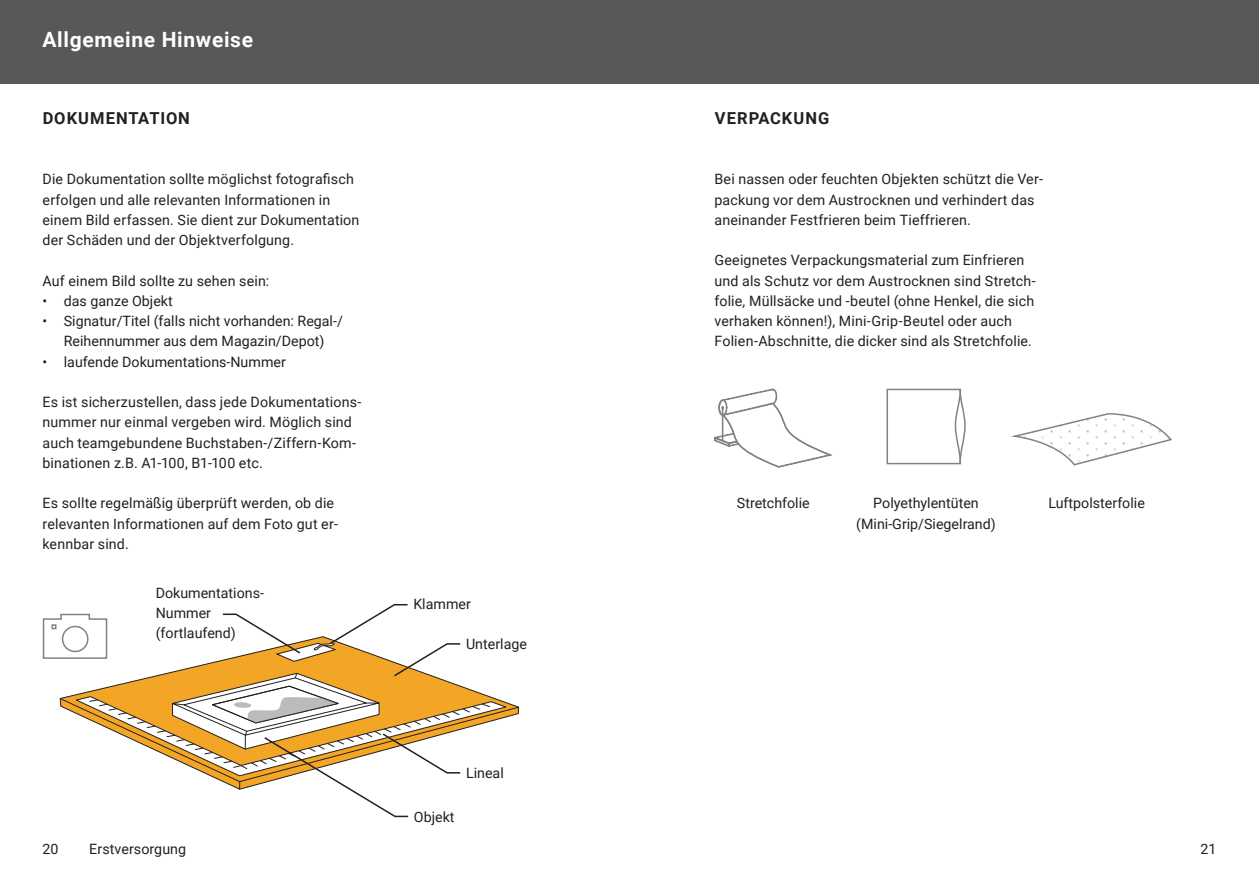
<style>
.page{position:relative;width:1259px;height:893px;background:#fff}
.page>*{position:absolute;margin:0;border:0;box-sizing:border-box;transform-origin:0 0}
.t1{font:700 21px "Roboto";letter-spacing:.03em;color:#fff}
.t2{font:700 16.5px "Roboto";letter-spacing:.065em;color:#231f20}
.Mengentext_enge_Spal{font:14.25px/20.2px "Roboto";letter-spacing:.01em;color:#231f20}
.Mengentext{font:14.25px "Roboto";color:#231f20}
.Material{font:14.25px "Roboto";color:#231f20}
</style>
<div class="page">
<div style="left:0;top:0;width:1259px;height:84px;background:#57585a"></div>
<svg style="left:714px;top:388px;width:119px;height:81px"></svg>
<svg style="left:886px;top:388px;width:80px;height:77px"></svg>
<svg style="left:1011px;top:413px;width:161px;height:53px"></svg>
<svg style="left:42px;top:604px;width:477px;height:214px"></svg>
<h1 class="t1" style="left:43px;top:25px;width:212px">Allgemeine Hinweise</h1>
<h2 class="t2" style="left:43px;top:106px;width:148px">DOKUMENTATION</h2>
<h2 class="t2" style="left:715px;top:106px;width:116px">VERPACKUNG</h2>
<p class="Mengentext_enge_Spal" style="left:43px;top:169px;width:318px">Die Dokumentation sollte möglichst fotografisch erfolgen und alle relevanten Informationen in einem Bild erfassen. Sie dient zur Dokumentation der Schäden und der Objektverfolgung.</p>
<p class="Mengentext_enge_Spal" style="left:43px;top:270px;width:228px">Auf einem Bild sollte zu sehen sein:</p>
<p class="Mengentext_enge_Spal" style="left:43px;top:290px;width:132px">• das ganze Objekt</p>
<p class="Mengentext_enge_Spal" style="left:43px;top:310px;width:302px;text-align:center">• Signatur/Titel (falls nicht vorhanden: Regal-/<br>Reihennummer aus dem Magazin/Depot)</p>
<p class="Mengentext_enge_Spal" style="left:43px;top:351px;width:245px">• laufende Dokumentations-Nummer</p>
<p class="Mengentext_enge_Spal" style="left:43px;top:391px;width:320px">Es ist sicherzustellen, dass jede Dokumentations&shy;nummer nur einmal vergeben wird. Möglich sind auch teamgebundene Buchstaben-/Ziffern-Kom&shy;binationen z.B. A1-100, B1-100 etc.</p>
<p class="Mengentext_enge_Spal" style="left:43px;top:493px;width:293px">Es sollte regelmäßig überprüft werden, ob die</p>
<p class="Mengentext_enge_Spal" style="left:43px;top:513px;width:297px">relevanten Informationen auf dem Foto gut er&shy;kennbar sind.</p>
<p class="Mengentext" style="left:156px;top:583px;width:110px">Dokumentations-</p>
<p class="Mengentext" style="left:156px;top:603px;width:57px">Nummer</p>
<p class="Mengentext" style="left:156px;top:623px;width:82px">(fortlaufend)</p>
<p class="Mengentext" style="left:413px;top:594px;width:59px">Klammer</p>
<p class="Mengentext" style="left:466px;top:633px;width:62px">Unterlage</p>
<p class="Mengentext" style="left:414px;top:807px;width:42px">Objekt</p>
<p class="Mengentext" style="left:466px;top:763px;width:39px">Lineal</p>
<p class="Mengentext_enge_Spal" style="left:714px;top:169px;width:330px">Bei nassen oder feuchten Objekten schützt die Ver&shy;packung vor dem Austrocknen und verhindert das aneinander Festfrieren beim Tieffrieren.</p>
<p class="Mengentext_enge_Spal" style="left:714px;top:250px;width:323px">Geeignetes Verpackungsmaterial zum Einfrieren und als Schutz vor dem Austrocknen sind Stretch&shy;folie, Müllsäcke und -beutel (ohne Henkel, die sich verhaken können!), Mini-Grip-Beutel oder auch Folien-Abschnitte, die dicker sind als Stretchfolie.</p>
<p class="Material" style="left:737px;top:493px;width:74px">Stretchfolie</p>
<p class="Material" style="left:873px;top:493px;width:107px">Polyethylentüten</p>
<p class="Material" style="left:856px;top:513px;width:141px">(Mini-Grip/Siegelrand)</p>
<p class="Material" style="left:1048px;top:493px;width:98px">Luftpolsterfolie</p>
<p class="Mengentext_enge_Spal" style="left:43px;top:838px;width:18px">20</p>
<p class="Mengentext_enge_Spal" style="left:1200px;top:838px;width:18px">21</p>
<p class="Mengentext" style="left:89px;top:839px;width:98px">Erstversorgung</p>
</div>
